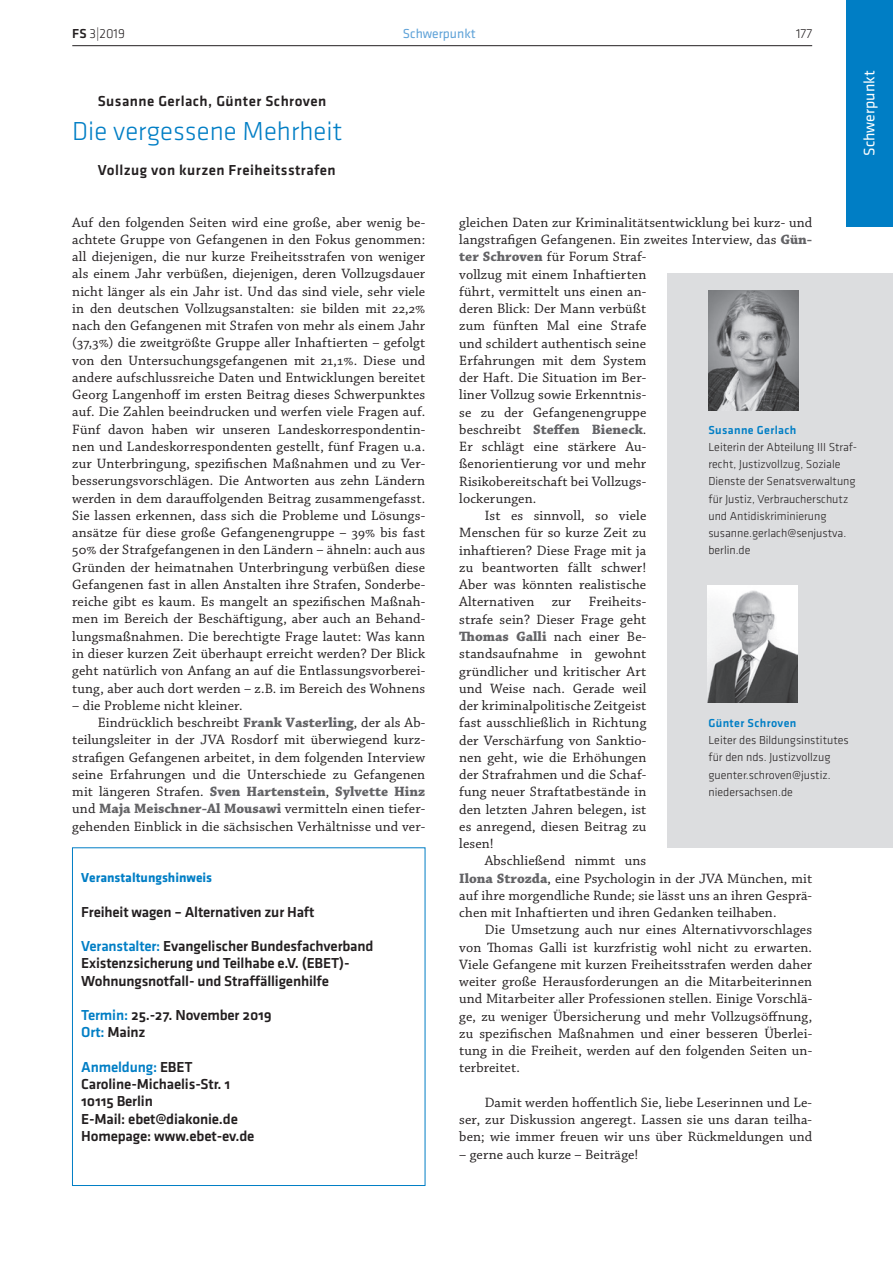
<style>
.page{position:relative;width:893px;height:1263px;background:#fff}
.page>*{position:absolute;margin:0;border:0;box-sizing:border-box;transform-origin:0 0}
.t1{font:300 27px "Klavika";color:#007ec5}
.t2{font:15.75px "Klavika";color:#fff}
.t3{font:500 15px/17.2px "Klavika";letter-spacing:-.01em;color:#231f20}
.t4{font:500 15px "Klavika";letter-spacing:.03em;color:#231f20}
.t5{font:14.25px/17.2px "Chaparral Pro";letter-spacing:.01em;color:#231f20;text-align:justify}
.t6{font:700 14.25px "Chaparral Pro";color:#636366}
.t7{font:700 13.5px "Klavika";color:#007ec5}
.t8{font:300 13.5px "Klavika";color:#231f20}
.t9{font:13.5px "Klavika";color:#60a3d8}
.t10{font:300 12px/17.2px "Klavika";color:#231f20}
.t11{font:500 12px "Klavika";letter-spacing:.03em;color:#007ec5}
.s1{font-weight:500}
.s2{font-weight:700;color:#636366}
.s3{font-weight:400;color:#231f20}
.s4{color:#007ec5}
</style>
<div class="page">
<hr style="left:72px;top:45px;width:740px;height:1px;background:#231f20">
<div style="left:846px;top:0;width:47px;height:227px;background:#007ec5"></div>
<div style="left:668px;top:273px;width:225px;height:575px;background:#dcdddf"></div>
<img style="left:708px;top:291px;width:90px;height:120px">
<img style="left:707px;top:586px;width:90px;height:117px">
<div style="left:72px;top:848px;width:353px;height:338px;border:1px solid #007ec5"></div>
<p class="t8" style="left:72px;top:26px;width:54px"><span class="s1">FS</span> 3|2019</p>
<p class="t9" style="left:403px;top:26px;width:75px">Schwerpunkt</p>
<p class="t8" style="left:796px;top:26px;width:18px">177</p>
<p class="t4" style="left:98px;top:93px;width:230px">Susanne Gerlach, Günter Schroven</p>
<h1 class="t1" style="left:72px;top:117px;width:272px">Die vergessene Mehrheit</h1>
<p class="t4" style="left:98px;top:162px;width:239px">Vollzug von kurzen Freiheitsstrafen</p>
<p class="t5" style="left:72px;top:214px;width:354px">Auf den folgenden Seiten wird eine große, aber wenig be&shy;achtete Gruppe von Gefangenen in den Fokus genommen: all diejenigen, die nur kurze Freiheitsstrafen von weniger als einem Jahr verbüßen, diejenigen, deren Vollzugsdauer nicht länger als ein Jahr ist. Und das sind viele, sehr viele in den deutschen Vollzugsanstalten: sie bilden mit 22,2% nach den Gefangenen mit Strafen von mehr als einem Jahr (37,3%) die zweitgrößte Gruppe aller Inhaftierten – gefolgt von den Untersuchungsgefangenen mit 21,1%. Diese und andere aufschlussreiche Daten und Entwicklungen bereitet Georg Langenhoff im ersten Beitrag dieses Schwerpunktes auf. Die Zahlen beeindrucken und werfen viele Fragen auf.<br>Fünf davon haben wir unseren Landeskorrespondentin&shy;nen und Landeskorrespondenten gestellt, fünf Fragen u.a. zur Unterbringung, spezifischen Maßnahmen und zu Ver&shy;besserungsvorschlägen. Die Antworten aus zehn Ländern werden in dem darauffolgenden Beitrag zusammengefasst.<br>Sie lassen erkennen, dass sich die Probleme und Lösungs&shy;ansätze für diese große Gefangenengruppe – 39% bis fast 50% der Strafgefangenen in den Ländern – ähneln: auch aus Gründen der heimatnahen Unterbringung verbüßen diese Gefangenen fast in allen Anstalten ihre Strafen, Sonderbe&shy;reiche gibt es kaum. Es mangelt an spezifischen Maßnah&shy;men im Bereich der Beschäftigung, aber auch an Behand&shy;lungsmaßnahmen. Die berechtigte Frage lautet: Was kann in dieser kurzen Zeit überhaupt erreicht werden? Der Blick geht natürlich von Anfang an auf die Entlassungsvorberei&shy;tung, aber auch dort werden – z.B. im Bereich des Wohnens</p>
<p class="t5" style="left:72px;top:697px;width:172px">– die Probleme nicht kleiner.</p>
<p class="t5" style="left:98px;top:714px;width:329px">Eindrücklich beschreibt <span class="s2">Frank Vasterling</span>, der als Ab-</p>
<p class="t5" style="left:72px;top:732px;width:354px">teilungsleiter in der JVA Rosdorf mit überwiegend kurz-</p>
<p class="t5" style="left:72px;top:749px;width:354px">strafigen Gefangenen arbeitet, in dem folgenden Interview</p>
<p class="t5" style="left:72px;top:766px;width:354px">seine Erfahrungen und die Unterschiede zu Gefangenen</p>
<p class="t6" style="left:72px;top:783px;width:354px"><span class="s3">mit längeren Strafen.</span> Sven Hartenstein<span class="s3">,</span> Sylvette Hinz</p>
<p class="t5" style="left:72px;top:801px;width:354px">und <span class="s2">Maja Meischner-Al Mousawi</span> vermitteln einen tiefer-</p>
<p class="t5" style="left:72px;top:818px;width:354px">gehenden Einblick in die sächsischen Verhältnisse und ver-</p>
<p class="t7" style="left:81px;top:870px;width:132px">Veranstaltungshinweis</p>
<p class="t3" style="left:81px;top:903px;width:235px">Freiheit wagen – Alternativen zur Haft</p>
<p class="t3" style="left:81px;top:938px;width:294px"><span class="s4">Veranstalter:</span> Evangelischer Bundesfachverband<br>Existenzsicherung und Teilhabe e.V. (EBET)-<br>Wohnungsnotfall- und Straffälligenhilfe</p>
<p class="t3" style="left:81px;top:1007px;width:192px"><span class="s4">Termin:</span> 25.-27. November 2019<br><span class="s4">Ort:</span> Mainz</p>
<p class="t3" style="left:81px;top:1058px;width:175px"><span class="s4">Anmeldung:</span> EBET<br>Caroline-Michaelis-Str. 1<br>10115 Berlin<br>E-Mail: ebet@diakonie.de<br>Homepage: www.ebet-ev.de</p>
<p class="t2" style="left:861px;top:156px;width:87px;rotate:-90deg">Schwerpunkt</p>
<p class="t5" style="left:459px;top:214px;width:354px">gleichen Daten zur Kriminalitätsentwicklung bei kurz- und</p>
<p class="t5" style="left:459px;top:231px;width:354px">langstrafigen Gefangenen. Ein zweites Interview, das <span class="s2">Gün-</span></p>
<p class="t5" style="left:459px;top:249px;width:189px"><span class="s2">ter Schroven</span> für Forum Straf-</p>
<p class="t5" style="left:459px;top:266px;width:189px">vollzug mit einem Inhaftierten</p>
<p class="t5" style="left:459px;top:283px;width:189px">führt, vermittelt uns einen an-</p>
<p class="t5" style="left:459px;top:300px;width:189px">deren Blick: Der Mann verbüßt</p>
<p class="t5" style="left:459px;top:318px;width:189px">zum fünften Mal eine Strafe</p>
<p class="t5" style="left:459px;top:335px;width:189px">und schildert authentisch seine</p>
<p class="t5" style="left:459px;top:352px;width:189px">Erfahrungen mit dem System</p>
<p class="t5" style="left:459px;top:369px;width:189px">der Haft. Die Situation im Ber-</p>
<p class="t5" style="left:459px;top:387px;width:189px">liner Vollzug sowie Erkenntnis-</p>
<p class="t5" style="left:459px;top:404px;width:189px">se zu der Gefangenengruppe</p>
<p class="t6" style="left:459px;top:421px;width:189px"><span class="s3">beschreibt</span> Steffen Bieneck<span class="s3">.</span></p>
<p class="t5" style="left:459px;top:439px;width:189px">Er schlägt eine stärkere Au-</p>
<p class="t5" style="left:459px;top:456px;width:189px">ßenorientierung vor und mehr</p>
<p class="t5" style="left:459px;top:473px;width:189px">Risikobereitschaft bei Vollzugs-</p>
<p class="t5" style="left:459px;top:490px;width:79px">lockerungen.</p>
<p class="t5" style="left:485px;top:508px;width:163px">Ist es sinnvoll, so viele</p>
<p class="t5" style="left:459px;top:525px;width:189px">Menschen für so kurze Zeit zu</p>
<p class="t5" style="left:459px;top:542px;width:189px">inhaftieren? Diese Frage mit ja</p>
<p class="t5" style="left:459px;top:559px;width:189px">zu beantworten fällt schwer!</p>
<p class="t5" style="left:459px;top:577px;width:189px">Aber was könnten realistische</p>
<p class="t5" style="left:459px;top:594px;width:189px">Alternativen zur Freiheits-</p>
<p class="t5" style="left:459px;top:611px;width:189px">strafe sein? Dieser Frage geht</p>
<p class="t5" style="left:459px;top:628px;width:189px"><span class="s2">Thomas Galli</span> nach einer Be-</p>
<p class="t5" style="left:459px;top:646px;width:189px">standsaufnahme in gewohnt</p>
<p class="t5" style="left:459px;top:663px;width:189px">gründlicher und kritischer Art</p>
<p class="t5" style="left:459px;top:680px;width:189px">und Weise nach. Gerade weil</p>
<p class="t5" style="left:459px;top:697px;width:189px">der kriminalpolitische Zeitgeist</p>
<p class="t5" style="left:459px;top:715px;width:189px">fast ausschließlich in Richtung</p>
<p class="t5" style="left:459px;top:732px;width:189px">der Verschärfung von Sanktio-</p>
<p class="t5" style="left:459px;top:749px;width:189px">nen geht, wie die Erhöhungen</p>
<p class="t5" style="left:459px;top:766px;width:189px">der Strafrahmen und die Schaf-</p>
<p class="t5" style="left:459px;top:784px;width:189px">fung neuer Straftatbestände in</p>
<p class="t5" style="left:459px;top:801px;width:189px">den letzten Jahren belegen, ist</p>
<p class="t5" style="left:459px;top:818px;width:189px">es anregend, diesen Beitrag zu</p>
<p class="t5" style="left:459px;top:835px;width:36px">lesen!</p>
<p class="t5" style="left:485px;top:853px;width:163px">Abschließend nimmt uns</p>
<p class="t5" style="left:459px;top:870px;width:354px"><span class="s2">Ilona Strozda</span>, eine Psychologin in der JVA München, mit</p>
<p class="t5" style="left:459px;top:887px;width:354px">auf ihre morgendliche Runde; sie lässt uns an ihren Gesprä-</p>
<p class="t5" style="left:459px;top:904px;width:319px">chen mit Inhaftierten und ihren Gedanken teilhaben.</p>
<p class="t5" style="left:485px;top:922px;width:329px">Die Umsetzung auch nur eines Alternativvorschlages</p>
<p class="t5" style="left:459px;top:939px;width:354px">von Thomas Galli ist kurzfristig wohl nicht zu erwarten.</p>
<p class="t5" style="left:459px;top:956px;width:354px">Viele Gefangene mit kurzen Freiheitsstrafen werden daher</p>
<p class="t5" style="left:459px;top:973px;width:354px">weiter große Herausforderungen an die Mitarbeiterinnen</p>
<p class="t5" style="left:459px;top:991px;width:354px">und Mitarbeiter aller Professionen stellen. Einige Vorschlä-</p>
<p class="t5" style="left:459px;top:1008px;width:354px">ge, zu weniger Übersicherung und mehr Vollzugsöffnung,</p>
<p class="t5" style="left:459px;top:1025px;width:354px">zu spezifischen Maßnahmen und einer besseren Überlei-</p>
<p class="t5" style="left:459px;top:1043px;width:354px">tung in die Freiheit, werden auf den folgenden Seiten un-</p>
<p class="t5" style="left:459px;top:1060px;width:62px">terbreitet.</p>
<p class="t5" style="left:459px;top:1094px;width:354px;text-indent:26px">Damit werden hoffentlich Sie, liebe Leserinnen und Le&shy;ser, zur Diskussion angeregt. Lassen sie uns daran teilha&shy;ben; wie immer freuen wir uns über Rückmeldungen und</p>
<p class="t5" style="left:459px;top:1146px;width:181px">– gerne auch kurze – Beiträge!</p>
<p class="t11" style="left:708px;top:423px;width:90px">Susanne Gerlach</p>
<p class="t10" style="left:708px;top:438px;width:150px">Leiterin der Abteilung III Straf&shy;recht, Justizvollzug, Soziale<br>Dienste der Senatsverwaltung für Justiz, Verbraucherschutz und Antidiskriminierung susanne.gerlach@senjustva. berlin.de</p>
<p class="t11" style="left:708px;top:716px;width:90px">Günter Schroven</p>
<p class="t10" style="left:708px;top:732px;width:142px">Leiter des Bildungsinstitutes für den nds. Justizvollzug guenter.schroven@justiz. niedersachsen.de</p>
</div>
